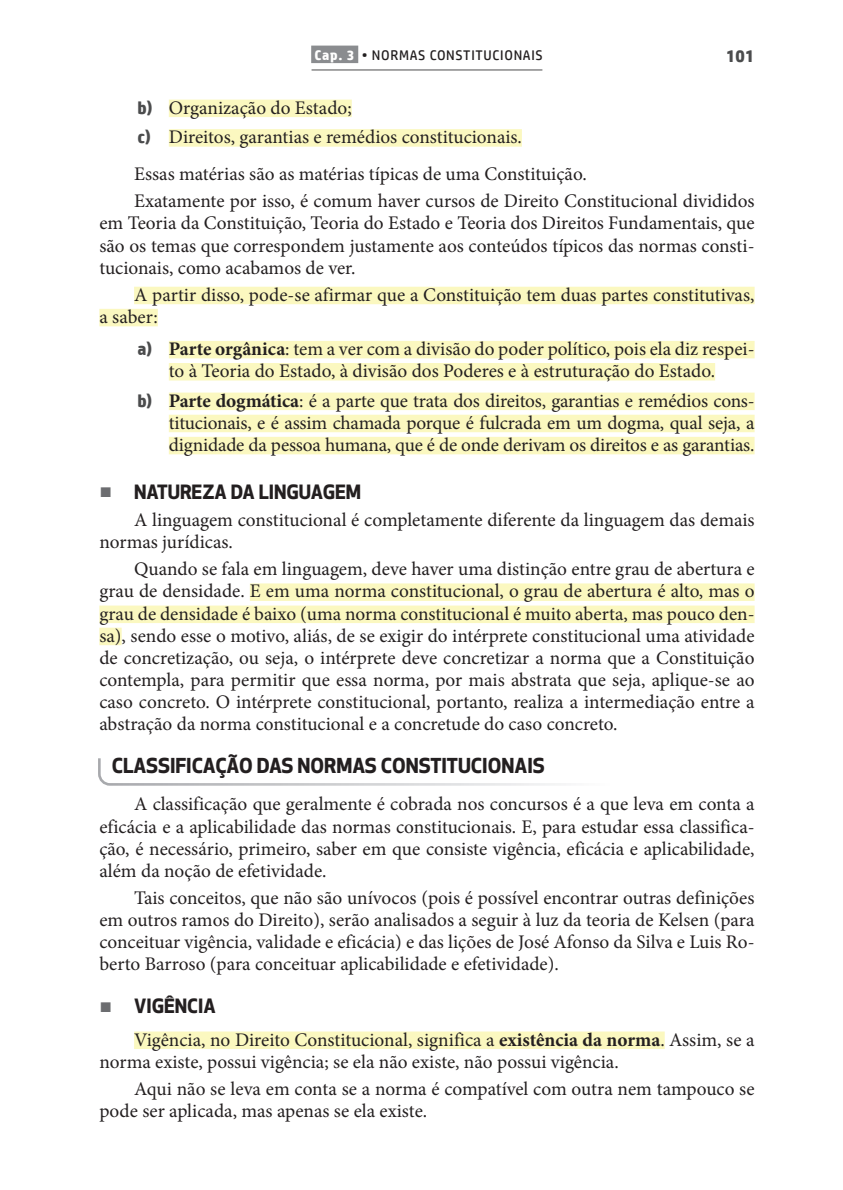
<style>
.page{position:relative;width:843px;height:1190px;background:#fff}
.page>*{position:absolute;margin:0;border:0;box-sizing:border-box;transform-origin:0 0}
.t1{font:700 20.12px "Apex New";color:#231f20}
.t2{font:19.25px/22.1px "Minion Pro";color:#231f20}
.t3{font:700 19.25px "Apex New";color:#231f20}
.t4{font:700 17.5px "HP Simplified";color:#4b4c4d}
.t5{font:14px "HP Simplified";letter-spacing:.05em;color:#231f20}
.s1{font-weight:700;color:#fff}
.s2{font-family:"HP Simplified";font-weight:700;font-size:17.5px;color:#4b4c4d}
.s3{font-weight:700}
.s4{color:#6c6d70}
</style>
<div class="page">
<hr style="left:311px;top:69px;width:231px;height:1px;background:#4b4c4d">
<div style="left:311px;top:46px;width:47px;height:17px;background:#8a8c8f"></div>
<div style="left:169px;top:100px;width:183px;height:17px;background:#fbf8c0"></div>
<div style="left:169px;top:129px;width:353px;height:18px;background:#fbf8c0"></div>
<div style="left:134px;top:287px;width:620px;height:17px;background:#fbf8c0"></div>
<div style="left:99px;top:309px;width:59px;height:17px;background:#fbf8c0"></div>
<div style="left:169px;top:341px;width:585px;height:17px;background:#fbf8c0"></div>
<div style="left:169px;top:363px;width:546px;height:17px;background:#fbf8c0"></div>
<div style="left:169px;top:392px;width:585px;height:18px;background:#fbf8c0"></div>
<div style="left:169px;top:414px;width:585px;height:18px;background:#fbf8c0"></div>
<div style="left:169px;top:437px;width:585px;height:17px;background:#fbf8c0"></div>
<div style="left:250px;top:583px;width:504px;height:18px;background:#fbf8c0"></div>
<div style="left:99px;top:605px;width:655px;height:18px;background:#fbf8c0"></div>
<div style="left:99px;top:627px;width:23px;height:18px;background:#fbf8c0"></div>
<svg style="left:98px;top:758px;width:463px;height:28px"></svg>
<div style="left:134px;top:1031px;width:530px;height:17px;background:#fbf8c0"></div>
<p class="t5" style="left:314px;top:47px;width:230px"><span class="s1">Cap. 3</span> • NORMAS CONSTITUCIONAIS</p>
<p class="t4" style="left:726px;top:46px;width:30px">101</p>
<p class="t2" style="left:137px;top:93px;width:386px;line-height:29.6px"><span class="s2">b)</span> Organização do Estado;<br><span class="s2">c)</span> Direitos, garantias e remédios constitucionais.</p>
<p class="t2" style="left:134px;top:160px;width:622px;line-height:27.1px">Essas matérias são as matérias típicas de uma Constituição.<br>Exatamente por isso, é comum haver cursos de Direito Constitucional divididos</p>
<p class="t2" style="left:99px;top:212px;width:656px;text-align:justify">em Teoria da Constituição, Teoria do Estado e Teoria dos Direitos Fundamentais, que são os temas que correspondem justamente aos conteúdos típicos das normas consti&shy;tucionais, como acabamos de ver.</p>
<p class="t2" style="left:99px;top:283px;width:656px;text-indent:35px">A partir disso, pode-se afirmar que a Constituição tem duas partes constitutivas, a saber:</p>
<p class="t2" style="left:137px;top:338px;width:618px;text-align:center"><span class="s2">a)</span> <span class="s3">Parte orgânica</span>: tem a ver com a divisão do poder político, pois ela diz respei&shy;to à Teoria do Estado, à divisão dos Poderes e à estruturação do Estado.</p>
<p class="t2" style="left:169px;top:389px;width:587px;text-align:justify;text-indent:-32px"><span class="s2">b)</span> <span class="s3">Parte dogmática</span>: é a parte que trata dos direitos, garantias e remédios cons&shy;titucionais, e é assim chamada porque é fulcrada em um dogma, qual seja, a dignidade da pessoa humana, que é de onde derivam os direitos e as garantias.</p>
<p class="t3" style="left:99px;top:478px;width:263px"><span class="s4">▪</span> NATUREZA DA LINGUAGEM</p>
<p class="t2" style="left:99px;top:509px;width:656px;text-indent:35px">A linguagem constitucional é completamente diferente da linguagem das demais normas jurídicas.</p>
<p class="t2" style="left:99px;top:558px;width:656px;text-align:justify;text-indent:35px">Quando se fala em linguagem, deve haver uma distinção entre grau de abertura e grau de densidade. E em uma norma constitucional, o grau de abertura é alto, mas o grau de densidade é baixo (uma norma constitucional é muito aberta, mas pouco den&shy;sa), sendo esse o motivo, aliás, de se exigir do intérprete constitucional uma atividade de concretização, ou seja, o intérprete deve concretizar a norma que a Constituição contempla, para permitir que essa norma, por mais abstrata que seja, aplique-se ao caso concreto. O intérprete constitucional, portanto, realiza a intermediação entre a abstração da norma constitucional e a concretude do caso concreto.</p>
<p class="t1" style="left:112px;top:751px;width:434px">CLASSIFICAÇÃO DAS NORMAS CONSTITUCIONAIS</p>
<p class="t2" style="left:99px;top:793px;width:656px;text-align:justify;text-indent:35px">A classificação que geralmente é cobrada nos concursos é a que leva em conta a eficácia e a aplicabilidade das normas constitucionais. E, para estudar essa classifica&shy;ção, é necessário, primeiro, saber em que consiste vigência, eficácia e aplicabilidade, além da noção de efetividade.</p>
<p class="t2" style="left:99px;top:886px;width:656px;text-align:justify;text-indent:35px">Tais conceitos, que não são unívocos (pois é possível encontrar outras definições em outros ramos do Direito), serão analisados a seguir à luz da teoria de Kelsen (para conceituar vigência, validade e eficácia) e das lições de José Afonso da Silva e Luis Ro&shy;berto Barroso (para conceituar aplicabilidade e efetividade).</p>
<p class="t3" style="left:99px;top:992px;width:118px"><span class="s4">▪</span> VIGÊNCIA</p>
<p class="t2" style="left:99px;top:1028px;width:656px;text-indent:35px">Vigência, no Direito Constitucional, significa a <span class="s3">existência da norma</span>. Assim, se a norma existe, possui vigência; se ela não existe, não possui vigência.</p>
<p class="t2" style="left:99px;top:1077px;width:656px;text-indent:35px">Aqui não se leva em conta se a norma é compatível com outra nem tampouco se pode ser aplicada, mas apenas se ela existe.</p>
</div>
